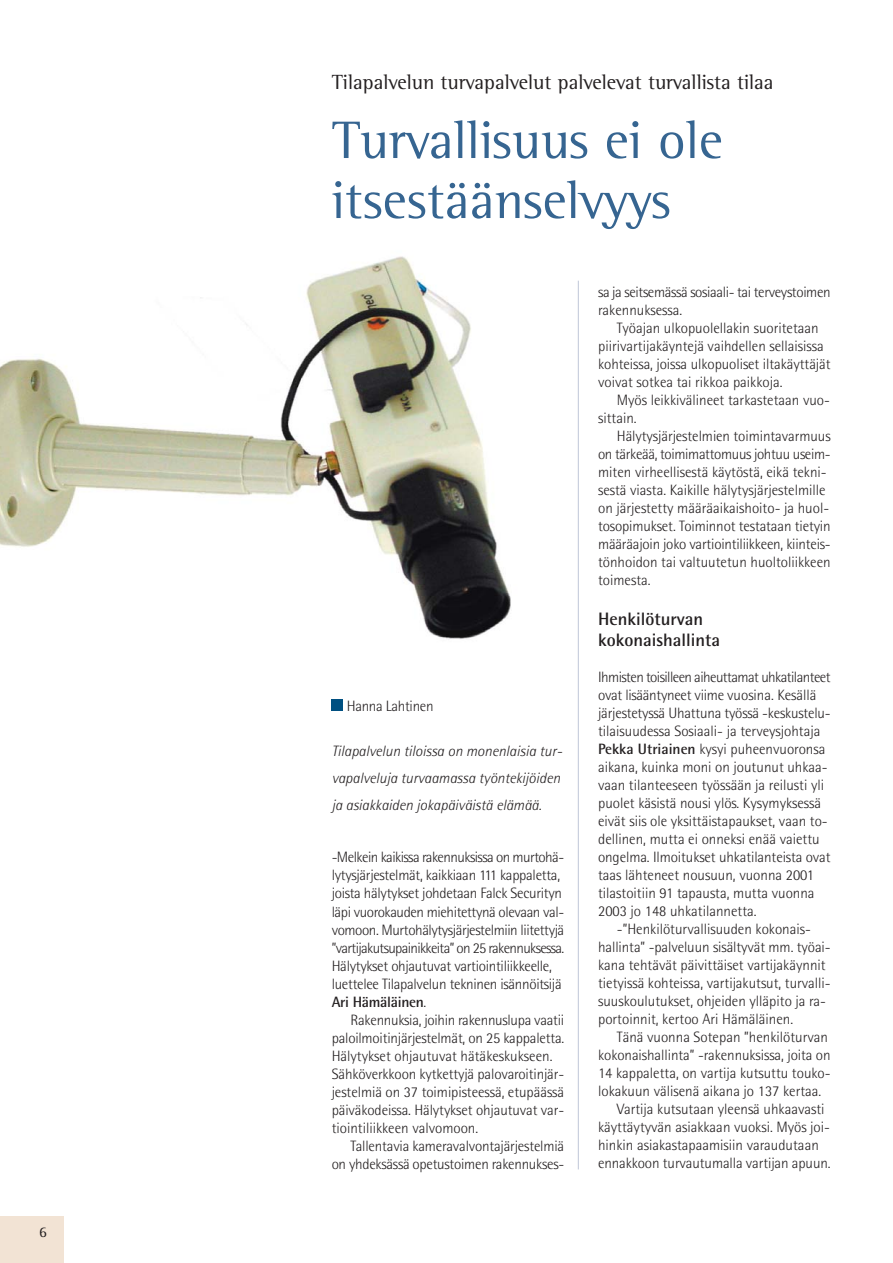
<style>
.page{position:relative;width:893px;height:1263px;background:#fff}
.page>*{position:absolute;margin:0;border:0;box-sizing:border-box;transform-origin:0 0}
.t1{font:54px/60px "Rotis Semi Serif";color:#366591}
.t2{font:21px "Rotis Semi Serif";color:#231f20}
.t3{font:700 18px/21.6px "Rotis Semi Sans";color:#231f20}
.t4{font:300 15px/18px "Rotis Semi Sans";letter-spacing:-.005em;color:#231f20}
.t5{font:italic 300 15px/27px "Rotis Semi Sans";color:#231f20}
.t6{font:300 15px/18px "Rotis Semi Sans";letter-spacing:-.025em;color:#231f20}
.t7{font:15px "Rotis Semi Serif";color:#231f20}
.s1{font-weight:700}
</style>
<div class="page">
<div style="left:332px;top:700px;width:11px;height:11px;background:#005081"></div>
<hr style="left:578px;top:281px;width:1px;height:888px;background:#bfc7d8">
<div style="left:0;top:1216px;width:64px;height:47px;background:#f2e3d4"></div>
<img style="left:0;top:256px;width:511px;height:383px">
<p class="t7" style="left:39px;top:1226px;width:9px">6</p>
<h2 class="t2" style="left:332px;top:74px;width:443px">Tilapalvelun turvapalvelut palvelevat turvallista tilaa</h2>
<h1 class="t1" style="left:332px;top:115px;width:393px">Turvallisuus ei ole itsestäänselvyys</h1>
<p class="t4" style="left:347px;top:698px;width:88px">Hanna Lahtinen</p>
<p class="t5" style="left:332px;top:739px;width:232px">Tilapalvelun tiloissa on monenlaisia tur&shy;vapalveluja turvaamassa työntekijöiden ja asiakkaiden jokapäiväistä elämää.</p>
<p class="t4" style="left:332px;top:850px;width:234px">-Melkein kaikissa rakennuksissa on murtohä&shy;lytysjärjestelmät, kaikkiaan 111 kappaletta, joista hälytykset johdetaan Falck Securityn läpi vuorokauden miehitettynä olevaan val&shy;vomoon. Murtohälytysjärjestelmiin liitettyjä ”vartijakutsupainikkeita” on 25 rakennuksessa.<br>Hälytykset ohjautuvat vartiointiliikkeelle, luettelee Tilapalvelun tekninen isännöitsijä <span class="s1">Ari Hämäläinen</span>.</p>
<p class="t4" style="left:332px;top:1012px;width:234px;text-indent:19px">Rakennuksia, joihin rakennuslupa vaatii paloilmoitinjärjestelmät, on 25 kappaletta.<br>Hälytykset ohjautuvat hätäkeskukseen.<br>Sähköverkkoon kytkettyjä palovaroitinjär&shy;jestelmiä on 37 toimipisteessä, etupäässä päiväkodeissa. Hälytykset ohjautuvat var&shy;tiointiliikkeen valvomoon.</p>
<p class="t4" style="left:332px;top:1138px;width:234px;text-align:right">Tallentavia kameravalvontajärjestelmiä<br>on yhdeksässä opetustoimen rakennukses-</p>
<p class="t6" style="left:598px;top:284px;width:234px">sa ja seitsemässä sosiaali- tai terveystoimen rakennuksessa.</p>
<p class="t4" style="left:598px;top:320px;width:234px;text-indent:19px">Työajan ulkopuolellakin suoritetaan piirivartijakäyntejä vaihdellen sellaisissa kohteissa, joissa ulkopuoliset iltakäyttäjät voivat sotkea tai rikkoa paikkoja.</p>
<p class="t4" style="left:598px;top:392px;width:233px;text-indent:19px">Myös leikkivälineet tarkastetaan vuo&shy;sittain.</p>
<p class="t4" style="left:598px;top:428px;width:234px;text-indent:19px">Hälytysjärjestelmien toimintavarmuus on tärkeää, toimimattomuus johtuu useim&shy;miten virheellisestä käytöstä, eikä tekni&shy;sestä viasta. Kaikille hälytysjärjestelmille on järjestetty määräaikaishoito- ja huol&shy;tosopimukset. Toiminnot testataan tietyin määräajoin joko vartiointiliikkeen, kiinteis&shy;tönhoidon tai valtuutetun huoltoliikkeen toimesta.</p>
<p class="t3" style="left:598px;top:609px;width:124px">Henkilöturvan kokonaishallinta</p>
<p class="t4" style="left:598px;top:670px;width:234px">Ihmisten toisilleen aiheuttamat uhkatilanteet ovat lisääntyneet viime vuosina. Kesällä järjestetyssä Uhattuna työssä -keskustelu&shy;tilaisuudessa Sosiaali- ja terveysjohtaja <span class="s1">Pekka Utriainen</span> kysyi puheenvuoronsa aikana, kuinka moni on joutunut uhkaa&shy;vaan tilanteeseen työssään ja reilusti yli puolet käsistä nousi ylös. Kysymyksessä eivät siis ole yksittäistapaukset, vaan to&shy;dellinen, mutta ei onneksi enää vaiettu ongelma. Ilmoitukset uhkatilanteista ovat taas lähteneet nousuun, vuonna 2001 tilastoitiin 91 tapausta, mutta vuonna 2003 jo 148 uhkatilannetta.</p>
<p class="t4" style="left:598px;top:922px;width:234px;text-indent:19px">-”Henkilöturvallisuuden kokonais&shy;hallinta” -palveluun sisältyvät mm. työai&shy;kana tehtävät päivittäiset vartijakäynnit tietyissä kohteissa, vartijakutsut, turvalli&shy;suuskoulutukset, ohjeiden ylläpito ja ra&shy;portoinnit, kertoo Ari Hämäläinen.</p>
<p class="t4" style="left:617px;top:1030px;width:213px">Tänä vuonna Sotepan ”henkilöturvan</p>
<p class="t4" style="left:598px;top:1048px;width:234px">kokonaishallinta” -rakennuksissa, joita on</p>
<p class="t4" style="left:598px;top:1066px;width:234px">14 kappaletta, on vartija kutsuttu touko-</p>
<p class="t4" style="left:598px;top:1084px;width:225px">lokakuun välisenä aikana jo 137 kertaa.</p>
<p class="t4" style="left:617px;top:1102px;width:209px">Vartija kutsutaan yleensä uhkaavasti</p>
<p class="t4" style="left:598px;top:1120px;width:233px">käyttäytyvän asiakkaan vuoksi. Myös joi-</p>
<p class="t4" style="left:598px;top:1138px;width:222px">hinkin asiakastapaamisiin varaudutaan</p>
<p class="t4" style="left:598px;top:1156px;width:234px">ennakkoon turvautumalla vartijan apuun.</p>
</div>
